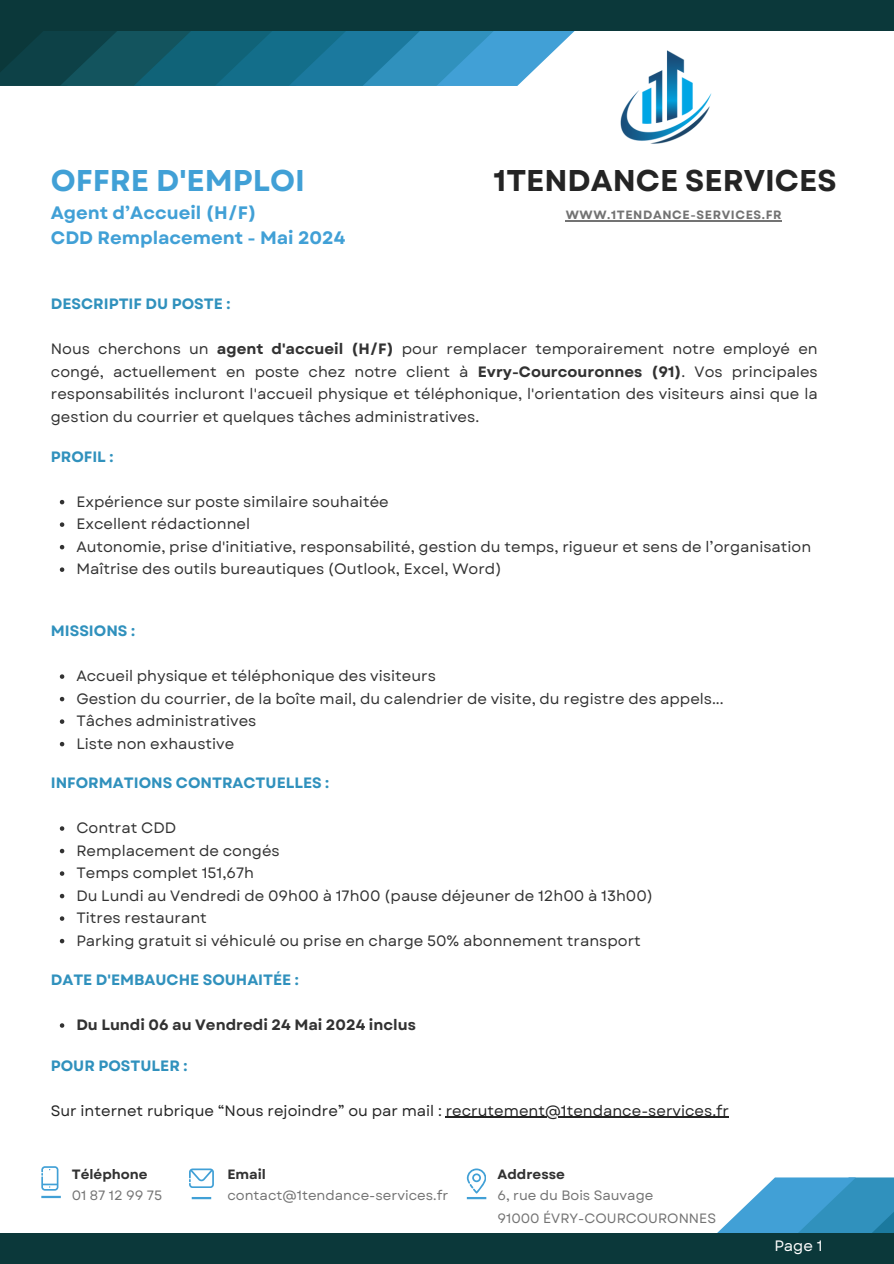
<style>
.page{position:relative;width:894px;height:1264px;background:#fff}
.page>*{position:absolute;margin:0;border:0;box-sizing:border-box;transform-origin:0 0}
.t1{font:700 30px "Garet";color:#242424}
.t2{font:700 30px "Garet";color:#41a0d6}
.t3{font:700 18px/24.8px "Garet";color:#41a0d6}
.t4{font:15px/22.5px "Garet";color:#323232}
.t5{font:700 15px "Garet";color:#3091bd}
.t6{font:15px "Garet";color:#242424}
.t7{font:700 15px "Garet";color:#323232}
.t8{font:15px "Garet";color:#fff}
.t9{font:13.5px/23.7px "Garet";color:#737373}
.t10{font:700 13.5px "Garet";color:#323232}
.t11{font:700 12px "Garet";letter-spacing:.05em;color:#737373}
.s1{font-weight:700}
</style>
<div class="page">
<svg style="left:718px;top:1177px;width:175px;height:55px"></svg>
<div style="left:0;top:1232px;width:893px;height:31px;background:#0b383a"></div>
<svg style="left:0;top:31px;width:575px;height:55px"></svg>
<div style="left:0;top:0;width:893px;height:31px;background:#0b383a"></div>
<img style="left:620px;top:50px;width:92px;height:94px">
<svg style="left:41px;top:1166px;width:17px;height:24px"></svg>
<hr style="left:41px;top:1195px;width:20px;height:3px;background:#41a0d6">
<svg style="left:189px;top:1168px;width:25px;height:19px"></svg>
<hr style="left:192px;top:1196px;width:19px;height:3px;background:#41a0d6">
<svg style="left:466px;top:1168px;width:20px;height:25px"></svg>
<hr style="left:466px;top:1196px;width:20px;height:3px;background:#41a0d6">
<hr style="left:565px;top:220px;width:217px;height:1px;background:#737373">
<svg style="left:60px;top:500px;width:4px;height:4px"></svg>
<svg style="left:60px;top:522px;width:4px;height:5px"></svg>
<svg style="left:60px;top:545px;width:4px;height:4px"></svg>
<svg style="left:60px;top:567px;width:4px;height:5px"></svg>
<svg style="left:60px;top:674px;width:4px;height:5px"></svg>
<svg style="left:60px;top:697px;width:4px;height:4px"></svg>
<svg style="left:60px;top:719px;width:4px;height:5px"></svg>
<svg style="left:60px;top:742px;width:4px;height:4px"></svg>
<svg style="left:60px;top:826px;width:4px;height:4px"></svg>
<svg style="left:60px;top:848px;width:4px;height:5px"></svg>
<svg style="left:60px;top:871px;width:4px;height:4px"></svg>
<svg style="left:60px;top:893px;width:4px;height:5px"></svg>
<svg style="left:60px;top:916px;width:4px;height:4px"></svg>
<svg style="left:60px;top:938px;width:4px;height:5px"></svg>
<svg style="left:60px;top:1023px;width:4px;height:4px"></svg>
<hr style="left:445px;top:1116px;width:284px;height:1px;background:#242424">
<h1 class="t2" style="left:51px;top:159px;width:255px">OFFRE D'EMPLOI</h1>
<p class="t3" style="left:51px;top:201px;width:296px">Agent d’Accueil (H/F)<br>CDD Remplacement - Mai 2024</p>
<h5 class="t1" style="left:493px;top:159px;width:344px">1TENDANCE SERVICES</h5>
<h6 class="t11" style="left:565px;top:206px;width:217px">WWW.1TENDANCE-SERVICES.FR</h6>
<p class="t5" style="left:51px;top:293px;width:181px">DESCRIPTIF DU POSTE :</p>
<p class="t4" style="left:51px;top:338px;width:768px;text-align:justify">Nous cherchons un <span class="s1">agent d'accueil (H/F)</span> pour remplacer temporairement notre employé en congé, actuellement en poste chez notre client à <span class="s1">Evry-Courcouronnes (91)</span>. Vos principales responsabilités incluront l'accueil physique et téléphonique, l'orientation des visiteurs ainsi que la gestion du courrier et quelques tâches administratives.</p>
<p class="t5" style="left:51px;top:445px;width:64px">PROFIL :</p>
<p class="t4" style="left:76px;top:490px;width:736px">Expérience sur poste similaire souhaitée<br>Excellent rédactionnel<br>Autonomie, prise d'initiative, responsabilité, gestion du temps, rigueur et sens de l’organisation Maîtrise des outils bureautiques (Outlook, Excel, Word)</p>
<p class="t5" style="left:51px;top:620px;width:86px">MISSIONS :</p>
<p class="t4" style="left:76px;top:664px;width:648px">Accueil physique et téléphonique des visiteurs<br>Gestion du courrier, de la boîte mail, du calendrier de visite, du registre des appels...<br>Tâches administratives<br>Liste non exhaustive</p>
<p class="t5" style="left:51px;top:772px;width:280px">INFORMATIONS CONTRACTUELLES :</p>
<p class="t4" style="left:76px;top:816px;width:578px">Contrat CDD<br>Remplacement de congés<br>Temps complet 151,67h<br>Du Lundi au Vendredi de 09h00 à 17h00 (pause déjeuner de 12h00 à 13h00)<br>Titres restaurant<br>Parking gratuit si véhiculé ou prise en charge 50% abonnement transport</p>
<p class="t5" style="left:51px;top:968px;width:249px">DATE D'EMBAUCHE SOUHAITÉE :</p>
<p class="t7" style="left:76px;top:1013px;width:341px">Du Lundi 06 au Vendredi 24 Mai 2024 inclus</p>
<p class="t5" style="left:51px;top:1054px;width:138px">POUR POSTULER :</p>
<p class="t6" style="left:51px;top:1099px;width:679px">Sur internet rubrique “Nous rejoindre” ou par mail : recrutement@1tendance-services.fr</p>
<p class="t10" style="left:72px;top:1164px;width:77px">Téléphone</p>
<h1 class="t9" style="left:72px;top:1183px;width:92px">01 87 12 99 75</h1>
<h5 class="t10" style="left:227px;top:1164px;width:40px">Email</h5>
<p class="t9" style="left:227px;top:1183px;width:222px">contact@1tendance-services.fr</p>
<p class="t10" style="left:497px;top:1164px;width:69px">Addresse</p>
<h6 class="t9" style="left:497px;top:1183px;width:220px">6, rue du Bois Sauvage<br>91000 ÉVRY-COURCOURONNES</h6>
<p class="t8" style="left:774px;top:1235px;width:50px">Page 1</p>
</div>
